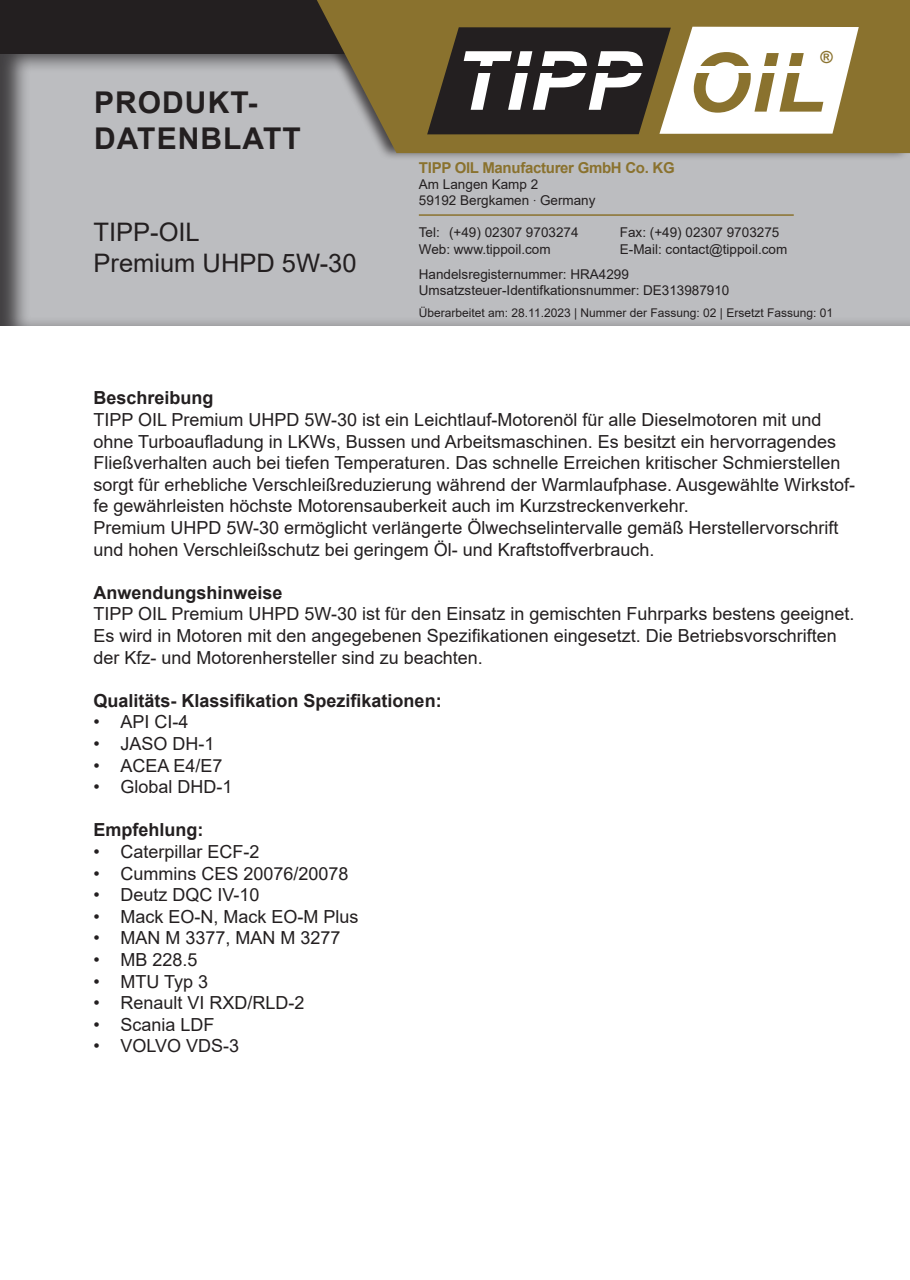
<style>
.page{position:relative;width:910px;height:1280px;background:#fff}
.page>*{position:absolute;margin:0;border:0;box-sizing:border-box;transform-origin:0 0}
.t1{font:italic 700 81.75px "Arial";letter-spacing:.015em;color:#fff}
.t2{font:700 30px/36px "Arial";letter-spacing:.035em;color:#231f20}
.t3{font:25.5px "Arial";color:#231f20}
.t4{font:18px/21.6px "Arial";color:#231f20}
.t5{font:700 18px "Arial";color:#231f20}
.t6{font:700 16.65px "Arial";color:#8a722e}
.t7{font:700 15px "Arial";letter-spacing:-.02em;color:#8a722e}
.t8{font:13.5px/16.4px "Arial";color:#231f20}
.t9{font:12px "Arial";color:#231f20}
.s1{color:#8a722e}
.s2{font-family:"Helvetica Neue LT Std";font-weight:100;font-stretch:condensed}
</style>
<div class="page">
<div style="left:0;top:52px;width:910px;height:276px;background:#231f20;opacity:.75"></div>
<div style="left:0;top:0;width:910px;height:53px;background:#231f20"></div>
<div style="left:300px;top:0;width:610px;height:161px;background:#231f20;opacity:.75"></div>
<svg style="left:317px;top:0;width:593px;height:153px;background:#8b773c"></svg>
<svg style="left:427px;top:27px;width:432px;height:107px"></svg>
<div style="left:454px;top:51px;width:183px;height:77px;background:#231f20"></div>
<div style="left:477px;top:66px;width:171px;height:7px;background:#231f20"></div>
<div style="left:694px;top:66px;width:109px;height:6px;background:#fff"></div>
<hr style="left:419px;top:214px;width:375px;height:2px;background:#8a722e">
<h2 class="t2" style="left:94px;top:85px;width:208px">PRODUKT-<br>DATENBLATT</h2>
<p class="t3" style="left:94px;top:215px;width:108px">TIPP-OIL</p>
<p class="t3" style="left:94px;top:245px;width:265px">Premium UHPD 5W-30</p>
<h1 class="t1" style="left:454px;top:27px;width:373px">TIPP <span class="s1">OIL</span></h1>
<p class="t6" style="left:820px;top:47px;width:14px">®</p>
<p class="t7" style="left:419px;top:157px;width:257px">TIPP OIL Manufacturer GmbH Co. KG</p>
<p class="t8" style="left:419px;top:176px;width:178px">Am Langen Kamp 2<br>59192 Bergkamen <span class="s2">·</span> Germany</p>
<p class="t8" style="left:419px;top:224px;width:161px">Tel: (+49) 02307 9703274</p>
<p class="t8" style="left:620px;top:224px;width:161px">Fax: (+49) 02307 9703275</p>
<p class="t8" style="left:419px;top:240px;width:133px">Web: www.tippoil.com</p>
<p class="t8" style="left:419px;top:236px;width:370px;line-height:25.2px;text-indent:201px">E-Mail: contact@tippoil.com<br>Handelsregisternummer: HRA4299</p>
<p class="t8" style="left:419px;top:282px;width:312px">Umsatzsteuer-Identifkationsnummer: DE313987910</p>
<p class="t9" style="left:419px;top:305px;width:416px">Überarbeitet am: 28.11.2023 | Nummer der Fassung: 02 | Ersetzt Fassung: 01</p>
<p class="t5" style="left:94px;top:385px;width:122px">Beschreibung</p>
<p class="t4" style="left:94px;top:409px;width:763px">TIPP OIL Premium UHPD 5W-30 ist ein Leichtlauf-Motorenöl für alle Dieselmotoren mit und ohne Turboaufladung in LKWs, Bussen und Arbeitsmaschinen. Es besitzt ein hervorragendes Fließverhalten auch bei tiefen Temperaturen. Das schnelle Erreichen kritischer Schmierstellen sorgt für erhebliche Verschleißreduzierung während der Warmlaufphase. Ausgewählte Wirkstof&shy;fe gewährleisten höchste Motorensauberkeit auch im Kurzstreckenverkehr.</p>
<p class="t4" style="left:94px;top:517px;width:746px">Premium UHPD 5W-30 ermöglicht verlängerte Ölwechselintervalle gemäß Herstellervorschrift und hohen Verschleißschutz bei geringem Öl- und Kraftstoffverbrauch.</p>
<p class="t5" style="left:94px;top:580px;width:191px">Anwendungshinweise</p>
<p class="t4" style="left:94px;top:603px;width:762px">TIPP OIL Premium UHPD 5W-30 ist für den Einsatz in gemischten Fuhrparks bestens geeignet.<br>Es wird in Motoren mit den angegebenen Spezifikationen eingesetzt. Die Betriebsvorschriften der Kfz- und Motorenhersteller sind zu beachten.</p>
<p class="t5" style="left:94px;top:688px;width:350px">Qualitäts- Klassifikation Spezifikationen:</p>
<p class="t4" style="left:94px;top:711px;width:97px">• API CI-4</p>
<p class="t4" style="left:94px;top:733px;width:123px">• JASO DH-1</p>
<p class="t4" style="left:94px;top:754px;width:131px">• ACEA E4/E7</p>
<p class="t4" style="left:94px;top:776px;width:141px">• Global DHD-1</p>
<p class="t5" style="left:94px;top:817px;width:111px">Empfehlung:</p>
<p class="t4" style="left:94px;top:841px;width:168px">• Caterpillar ECF-2</p>
<p class="t4" style="left:94px;top:862px;width:257px">• Cummins CES 20076/20078</p>
<p class="t4" style="left:94px;top:884px;width:168px">• Deutz DQC IV-10</p>
<p class="t4" style="left:94px;top:905px;width:267px">• Mack EO-N, Mack EO-M Plus</p>
<p class="t4" style="left:94px;top:927px;width:249px">• MAN M 3377, MAN M 3277</p>
<p class="t4" style="left:94px;top:949px;width:106px">• MB 228.5</p>
<p class="t4" style="left:94px;top:970px;width:116px">• MTU Typ 3</p>
<p class="t4" style="left:94px;top:992px;width:213px">• Renault VI RXD/RLD-2</p>
<p class="t4" style="left:94px;top:1013px;width:123px">• Scania LDF</p>
<p class="t4" style="left:94px;top:1035px;width:147px">• VOLVO VDS-3</p>
</div>
